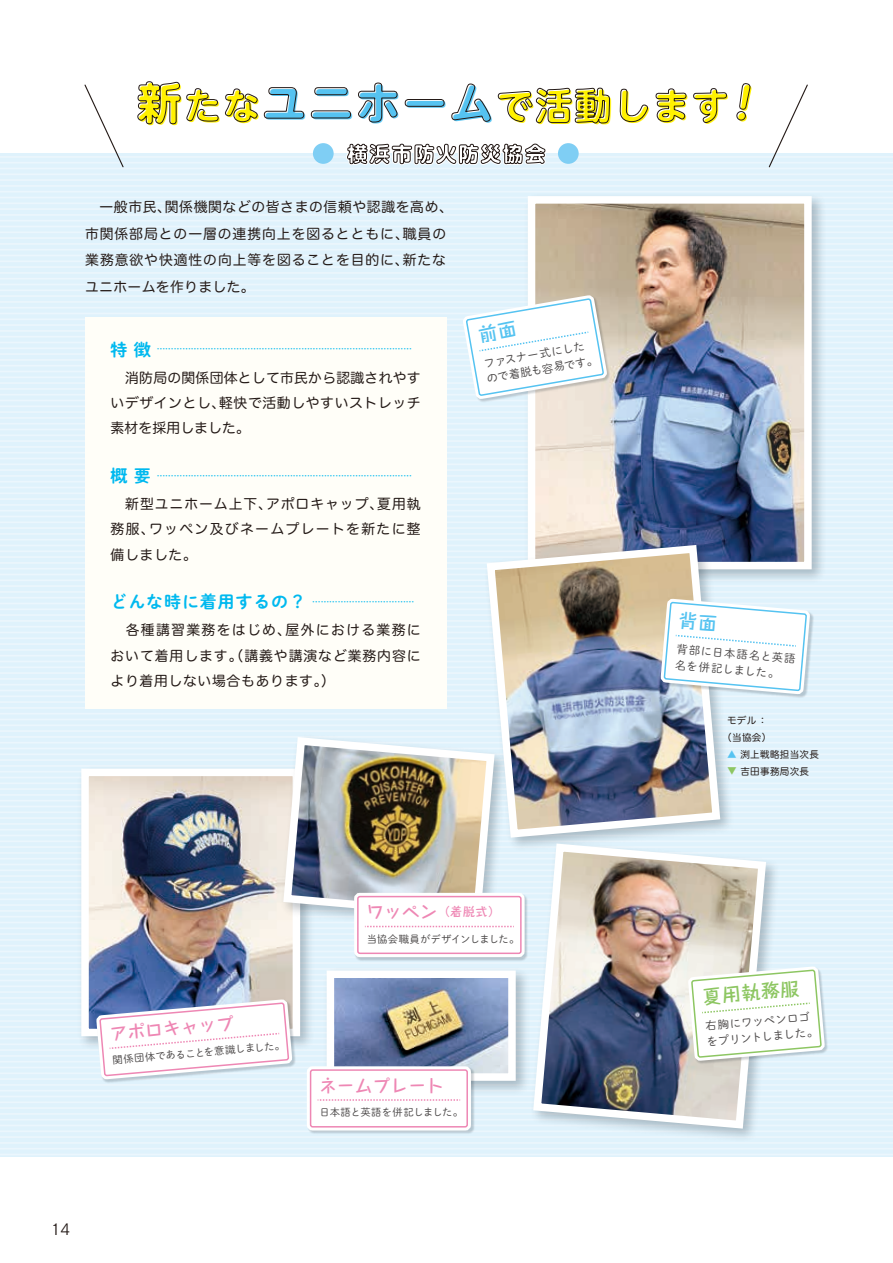
<style>
.page{position:relative;width:893px;height:1263px;background:#fff}
.page>*{position:absolute;margin:0;border:0;box-sizing:border-box;transform-origin:0 0}
.t1{font:700 36.6px "UD Shin M Go Pro";letter-spacing:.065em;color:#fff100}
.t2{font:700 18.6px "Taka Hand Std De";color:#8dc662}
.t3{font:700 16.95px "Taka Hand Std De";letter-spacing:.05em;color:#ee87b4}
.t4{font:15.9px "Tsuku Go Pro R";color:#231916}
.t5{font:13.8px/25.2px "Hira Maru Pro W4";letter-spacing:.065em;color:#231916;text-align:justify}
.t6{font:700 11.85px "Taka Hand Std De";color:#ee87b4}
.t7{font:11.4px/15.9px "Shuei M Go Std L";color:#4d4a4a}
.t8{font:10.35px "Shuei M Go Std L";letter-spacing:-.01em;color:#4d4a4a}
.t9{font:9.6px/17px "Hira Maru Pro W4";letter-spacing:.03em;color:#231916;text-align:center}
.t10{font:9.6px "Hira Maru Pro W4";color:#8dc662}
.t11{font:8.55px "P Shuei NM Go Std N B";color:#00b9ef}
.s1{font-size:43.95px}
.s2{font-size:43.95px;color:#55c3f1}
.s3{font-size:16.95px}
.s4{color:#55c3f1}
</style>
<div class="page">
<div style="left:0;top:153px;width:893px;height:1004px;background:#dff2fc"></div>
<svg style="left:84px;top:84px;width:41px;height:84px"></svg>
<svg style="left:768px;top:84px;width:41px;height:84px"></svg>
<div style="left:85px;top:318px;width:361px;height:391px;background:#fffef8"></div>
<img style="left:74px;top:765px;width:244px;height:286px">
<img style="left:90px;top:778px;width:201px;height:249px">
<div style="left:81px;top:769px;width:219px;height:267px;border:8px solid #fff"></div>
<img style="left:276px;top:731px;width:203px;height:206px">
<img style="left:319px;top:963px;width:206px;height:134px">
<img style="left:336px;top:979px;width:171px;height:93px">
<div style="left:327px;top:970px;width:189px;height:111px;border:8px solid #fff"></div>
<svg style="left:619px;top:88px;width:29px;height:35px"></svg>
<svg style="left:655px;top:88px;width:32px;height:35px"></svg>
<svg style="left:693px;top:88px;width:34px;height:98px"></svg>
<svg style="left:137px;top:81px;width:474px;height:140px"></svg>
<div style="left:313px;top:143px;width:21px;height:21px;background:#7fcef4;border-radius:50%"></div>
<div style="left:558px;top:143px;width:21px;height:21px;background:#7fcef4;border-radius:50%"></div>
<svg style="left:92px;top:995px;width:204px;height:88px;background:#e0e1ec"></svg>
<img style="left:353px;top:893px;width:172px;height:68px">
<div style="left:354px;top:893px;width:171px;height:64px;border:8px solid #fff;border-radius:2px"></div>
<div style="left:358px;top:896px;width:163px;height:57px;background:#fff;border-radius:2px"></div>
<div style="left:357px;top:896px;width:165px;height:58px;border:2px solid #ee87b4;border-radius:2px"></div>
<img style="left:279px;top:733px;width:235px;height:194px">
<img style="left:306px;top:1065px;width:170px;height:69px">
<div style="left:307px;top:1066px;width:164px;height:64px;border:8px solid #fff;border-radius:2px"></div>
<div style="left:311px;top:1070px;width:156px;height:57px;background:#fff;border-radius:2px"></div>
<div style="left:310px;top:1069px;width:158px;height:58px;border:2px solid #ee87b4;border-radius:2px"></div>
<svg style="left:318px;top:1099px;width:142px;height:2px"></svg>
<img style="left:520px;top:188px;width:310px;height:399px">
<img style="left:537px;top:205px;width:266px;height:355px">
<div style="left:528px;top:196px;width:284px;height:373px;border:8px solid #fff"></div>
<img style="left:479px;top:537px;width:260px;height:319px">
<img style="left:483px;top:541px;width:241px;height:301px">
<img style="left:525px;top:836px;width:259px;height:307px">
<img style="left:529px;top:839px;width:241px;height:294px">
<img style="left:660px;top:598px;width:155px;height:101px">
<svg style="left:684px;top:962px;width:145px;height:103px;background:#f0f4f0"></svg>
<svg style="left:736px;top:83px;width:15px;height:38px"></svg>
<svg style="left:458px;top:290px;width:154px;height:114px"></svg>
<svg style="left:657px;top:602px;width:156px;height:94px;background:#ebf3f6"></svg>
<h1 class="t1" style="left:139px;top:77px;width:593px"><span class="s1">新</span>たな<span class="s2">ユニホーム</span>で活動します</h1>
<p class="t5" style="left:85px;top:193px;width:369px;line-height:26.5px;text-align:left">　一般市民、関係機関などの皆さまの信頼や認識を高め、市関係部局との一層の連携向上を図るとともに、職員の業務意欲や快適性の向上等を図ることを目的に、新たなユニホームを作りました。</p>
<p class="t11" style="left:111px;top:343px;width:303px"><span class="s3">特徴</span> ………………………………………………………………………………</p>
<p class="t5" style="left:111px;top:364px;width:312px;text-indent:15px">消防局の関係団体として市民から認識されやすいデザインとし、軽快で活動しやすいストレッチ素材を採用しました。</p>
<p class="t11" style="left:111px;top:469px;width:303px"><span class="s3">概要</span> ………………………………………………………………………………</p>
<p class="t5" style="left:111px;top:490px;width:312px">　新型ユニホーム上下、アポロキャップ、夏用執務服、ワッペン及びネームプレートを新たに整備しました。</p>
<p class="t11" style="left:111px;top:595px;width:305px"><span class="s3">どんな時に着用するの？</span> ………………………………</p>
<p class="t5" style="left:111px;top:617px;width:312px">　各種講習業務をはじめ、屋外における業務において着用します。（講義や講演など業務内容により着用しない場合もあります。）</p>
<p class="t7" style="left:482px;top:355px;width:114px;rotate:-10deg">ファスナー式にしたので着脱も容易です。</p>
<p class="t7" style="left:677px;top:640px;width:121px;rotate:5deg">背部に日本語名と英語名を併記しました。</p>
<p class="t9" style="left:722px;top:711px;width:50px">モデル：（当協会）</p>
<p class="t9" style="left:727px;top:745px;width:93px"><span class="s4">▲</span> 渕上戦略担当次長</p>
<p class="t10" style="left:737px;top:778px;width:11px;rotate:-180deg">▲</p>
<p class="t9" style="left:740px;top:762px;width:70px">吉田事務局次長</p>
<p class="t3" style="left:109px;top:1022px;width:126px;rotate:-5deg">アポロキャップ</p>
<p class="t8" style="left:112px;top:1053px;width:175px;rotate:-5deg">関係団体であることを意識しました。</p>
<p class="t6" style="left:367px;top:904px;width:135px"><span class="s3">ワッペン</span>（着脱式）</p>
<p class="t8" style="left:367px;top:931px;width:154px">当協会職員がデザインしました。</p>
<p class="t3" style="left:319px;top:1074px;width:126px">ネームプレート</p>
<p class="t8" style="left:319px;top:1104px;width:145px">日本語と英語を併記しました。</p>
<p class="t4" style="left:51px;top:1215px;width:20px">14</p>
<h2 class="t2" style="left:702px;top:983px;width:98px;rotate:-5deg">夏用執務服</h2>
<p class="t7" style="left:705px;top:1017px;width:114px;rotate:-5deg">右胸にワッペンロゴをプリントしました。</p>
</div>
